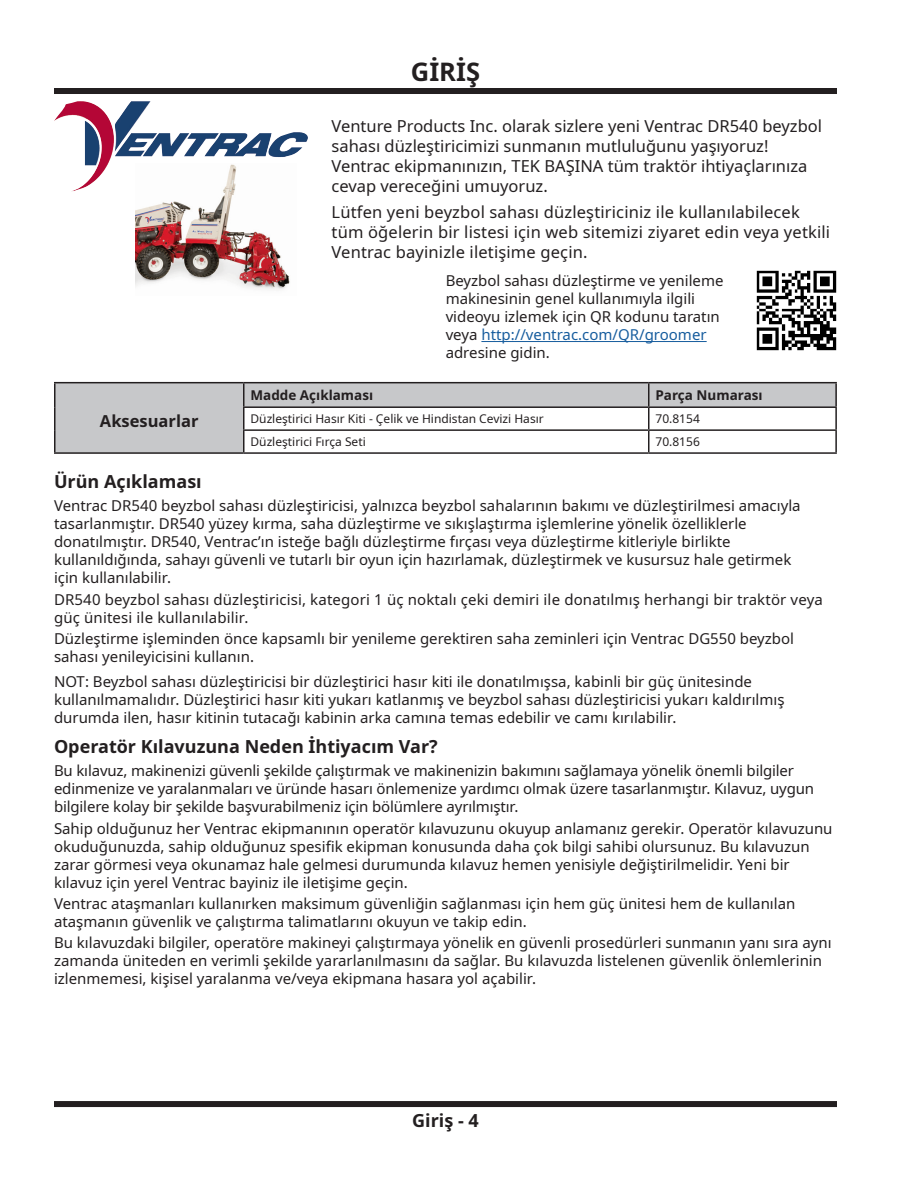
<style>
.page{position:relative;width:918px;height:1188px;background:#fff}
.page>*{position:absolute;margin:0;border:0;box-sizing:border-box;transform-origin:0 0}
.t1{font:700 25.5px "Noto Sans";color:#231f20}
.t2{font:700 18px "Noto Sans";color:#231f20}
.t3{font:16.5px/19.8px "Noto Sans";color:#231f20}
.t4{font:700 16.5px "Noto Sans";color:#231f20}
.t5{font:15px/18px "Noto Sans";color:#231f20}
.t6{font:700 13.5px "Noto Sans";color:#231f20}
.t7{font:12px "Noto Sans";color:#231f20}
.s1{color:#175d9e}
</style>
<div class="page">
<div style="left:54px;top:1101px;width:783px;height:6px;background:#231f20"></div>
<div style="left:54px;top:88px;width:783px;height:6px;background:#231f20"></div>
<svg style="left:56px;top:383px;width:779px;height:69px;fill:#c7c8ca"></svg>
<hr style="left:54px;top:382px;width:190px;height:1px;background:#231f20">
<hr style="left:54px;top:383px;width:2px;height:24px;background:#231f20">
<hr style="left:244px;top:382px;width:405px;height:1px;background:#231f20">
<hr style="left:649px;top:382px;width:188px;height:1px;background:#231f20">
<hr style="left:648px;top:383px;width:2px;height:23px;background:#231f20">
<hr style="left:835px;top:383px;width:2px;height:23px;background:#231f20">
<hr style="left:54px;top:407px;width:2px;height:23px;background:#231f20">
<hr style="left:243px;top:406px;width:406px;height:2px;background:#231f20">
<hr style="left:649px;top:406px;width:188px;height:2px;background:#231f20">
<hr style="left:648px;top:408px;width:2px;height:21px;background:#231f20">
<hr style="left:835px;top:408px;width:2px;height:21px;background:#231f20">
<hr style="left:54px;top:430px;width:2px;height:22px;background:#231f20">
<hr style="left:243px;top:429px;width:406px;height:2px;background:#231f20">
<svg style="left:243px;top:383px;width:1px;height:69px"></svg>
<hr style="left:649px;top:429px;width:188px;height:2px;background:#231f20">
<hr style="left:648px;top:431px;width:2px;height:21px;background:#231f20">
<hr style="left:835px;top:431px;width:2px;height:21px;background:#231f20">
<hr style="left:54px;top:452px;width:190px;height:2px;background:#231f20">
<hr style="left:244px;top:452px;width:405px;height:2px;background:#231f20">
<hr style="left:649px;top:452px;width:188px;height:2px;background:#231f20">
<img style="left:54px;top:101px;width:254px;height:90px">
<img style="left:135px;top:163px;width:162px;height:127px">
<hr style="left:481px;top:341px;width:226px;height:1px;background:#175d9e">
<img style="left:756px;top:270px;width:81px;height:81px">
<h1 class="t1" style="left:411px;top:54px;width:71px">GIRIŞ</h1>
<p class="t4" style="left:100px;top:409px;width:100px">Aksesuarlar</p>
<p class="t3" style="left:332px;top:117px;width:492px">Venture Products Inc. olarak sizlere yeni Ventrac DR540 beyzbol sahası düzleştiricimizi sunmanın mutluluğunu yaşıyoruz!<br>Ventrac ekipmanınızın, TEK BAŞINA tüm traktör ihtiyaçlarınıza cevap vereceğini umuyoruz.</p>
<p class="t3" style="left:332px;top:203px;width:500px">Lütfen yeni beyzbol sahası düzleştiriciniz ile kullanılabilecek tüm öğelerin bir listesi için web sitemizi ziyaret edin veya yetkili<br>Ventrac bayinizle iletişime geçin.</p>
<p class="t5" style="left:446px;top:272px;width:279px">Beyzbol sahası düzleştirme ve yenileme makinesinin genel kullanımıyla ilgili videoyu izlemek için QR kodunu taratın veya <span class="s1">http://ventrac.com/QR/groomer </span>adresine gidin.</p>
<p class="t6" style="left:250px;top:386px;width:124px">Madde Açıklaması</p>
<p class="t6" style="left:656px;top:386px;width:109px">Parça Numarası</p>
<p class="t7" style="left:250px;top:411px;width:295px">Düzleştirici Hasır Kiti - Çelik ve Hindistan Cevizi Hasır</p>
<p class="t7" style="left:656px;top:411px;width:46px">70.8154</p>
<p class="t7" style="left:250px;top:434px;width:117px">Düzleştirici Fırça Seti</p>
<p class="t7" style="left:656px;top:434px;width:46px">70.8156</p>
<p class="t2" style="left:54px;top:469px;width:149px">Ürün Açıklaması</p>
<p class="t5" style="left:54px;top:497px;width:748px">Ventrac DR540 beyzbol sahası düzleştiricisi, yalnızca beyzbol sahalarının bakımı ve düzleştirilmesi amacıyla tasarlanmıştır. DR540 yüzey kırma, saha düzleştirme ve sıkışlaştırma işlemlerine yönelik özelliklerle donatılmıştır. DR540, Ventrac’ın isteğe bağlı düzleştirme fırçası veya düzleştirme kitleriyle birlikte kullanıldığında, sahayı güvenli ve tutarlı bir oyun için hazırlamak, düzleştirmek ve kusursuz hale getirmek için kullanılabilir.</p>
<p class="t5" style="left:54px;top:591px;width:770px">DR540 beyzbol sahası düzleştiricisi, kategori 1 üç noktalı çeki demiri ile donatılmış herhangi bir traktör veya güç ünitesi ile kullanılabilir.</p>
<p class="t5" style="left:54px;top:630px;width:742px">Düzleştirme işleminden önce kapsamlı bir yenileme gerektiren saha zeminleri için Ventrac DG550 beyzbol sahası yenileyicisini kullanın.</p>
<p class="t5" style="left:54px;top:673px;width:732px">NOT: Beyzbol sahası düzleştiricisi bir düzleştirici hasır kiti ile donatılmışsa, kabinli bir güç ünitesinde kullanılmamalıdır. Düzleştirici hasır kiti yukarı katlanmış ve beyzbol sahası düzleştiricisi yukarı kaldırılmış durumda ilen, hasır kitinin tutacağı kabinin arka camına temas edebilir ve camı kırılabilir.</p>
<p class="t2" style="left:54px;top:733px;width:385px">Operatör Kılavuzuna Neden İhtiyacım Var?</p>
<p class="t5" style="left:54px;top:762px;width:762px">Bu kılavuz, makinenizi güvenli şekilde çalıştırmak ve makinenizin bakımını sağlamaya yönelik önemli bilgiler edinmenize ve yaralanmaları ve üründe hasarı önlemenize yardımcı olmak üzere tasarlanmıştır. Kılavuz, uygun bilgilere kolay bir şekilde başvurabilmeniz için bölümlere ayrılmıştır.</p>
<p class="t5" style="left:54px;top:819px;width:780px">Sahip olduğunuz her Ventrac ekipmanının operatör kılavuzunu okuyup anlamanız gerekir. Operatör kılavuzunu okuduğunuzda, sahip olduğunuz spesifik ekipman konusunda daha çok bilgi sahibi olursunuz. Bu kılavuzun zarar görmesi veya okunamaz hale gelmesi durumunda kılavuz hemen yenisiyle değiştirilmelidir. Yeni bir kılavuz için yerel Ventrac bayiniz ile iletişime geçin.</p>
<p class="t5" style="left:54px;top:895px;width:743px">Ventrac ataşmanları kullanırken maksimum güvenliğin sağlanması için hem güç ünitesi hem de kullanılan ataşmanın güvenlik ve çalıştırma talimatlarını okuyun ve takip edin.</p>
<p class="t5" style="left:54px;top:934px;width:779px">Bu kılavuzdaki bilgiler, operatöre makineyi çalıştırmaya yönelik en güvenli prosedürleri sunmanın yanı sıra aynı zamanda üniteden en verimli şekilde yararlanılmasını da sağlar. Bu kılavuzda listelenen güvenlik önlemlerinin izlenmemesi, kişisel yaralanma ve/veya ekipmana hasara yol açabilir.</p>
<p class="t2" style="left:412px;top:1108px;width:68px">Giriş - 4</p>
</div>
